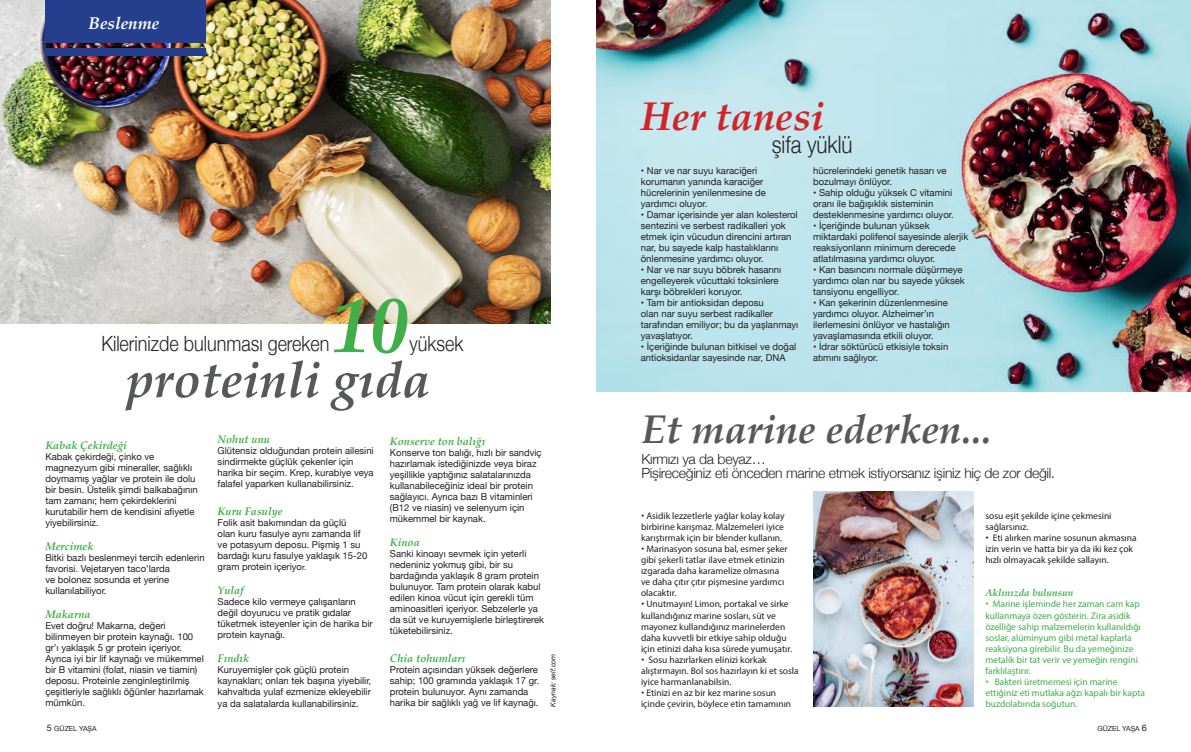
<style>
.page{position:relative;width:1191px;height:752px;background:#fff}
.page>*{position:absolute;margin:0;border:0;box-sizing:border-box;transform-origin:0 0}
.t1{font:italic 700 77.5px "Palatino Linotype";color:#40ae49}
.t2{font:italic 700 50px "Palatino Linotype";color:#57585a}
.t3{font:italic 700 40px "Palatino Linotype";color:#57585a}
.t4{font:italic 700 40px "Palatino Linotype";color:#d1232a}
.spot{font:300 24px "Helvetica Neue";color:#231f20;scale:.86 1}
.spot-2{font:300 21px "Helvetica Neue";color:#231f20;scale:.85 1}
.t5{font:italic 700 17px "Palatino Linotype";color:#fff}
.metin_ayhan{font:300 14px/14px "Helvetica Neue";letter-spacing:-.02em;color:#231f20}
.KUTUBASLIK{font:italic 700 11px "Palatino Linotype";color:#40ae49}
.KUTUBASLIK-2{font:italic 700 10px "Palatino Linotype";color:#40ae49}
.KUTU{font:9.5px/11px "Helvetica Neue";color:#231f20}
.KUTU-2{font:9.5px/11px "Myriad Pro";color:#231f20}
.KUTUBASLIK-3{font:9.5px/11px "Myriad Pro";color:#40ae49}
.KUTU-3{font:9.5px/11px "Myriad Pro";color:#40ae49}
.t6{font:7px "Helvetica Neue";color:#231f20}
.KUTU-4{font:italic 7px "Helvetica Neue";letter-spacing:-.005em;color:#231f20}
.s1{font-size:8px}
.s2{font-family:"Helvetica Neue"}
.s3{font-size:9px}
</style>
<div class="page">
<img style="left:596px;top:0;width:595px;height:391px">
<img style="left:0;top:0;width:550px;height:323px">
<div style="left:45px;top:0;width:161px;height:43px;background:#253f8e"></div>
<div style="left:45px;top:48px;width:161px;height:8px;background:#253f8e"></div>
<img style="left:813px;top:491px;width:160px;height:215px">
<p class="t5" style="left:89px;top:11px;width:72px">Beslenme</p>
<p class="t1" style="left:331px;top:270px;width:79px">10</p>
<p class="spot-2" style="left:101px;top:327px;width:270px">Kilerinizde bulunması gereken</p>
<p class="spot-2" style="left:409px;top:327px;width:65px">yüksek</p>
<p class="t2" style="left:126px;top:344px;width:306px">proteinli gıda</p>
<p class="KUTUBASLIK" style="left:45px;top:437px;width:83px">Kabak Çekirdeği</p>
<p class="KUTU" style="left:45px;top:451px;width:154px">Kabak çekirdeği, çinko ve magnezyum gibi mineraller, sağlıklı doymamış yağlar ve protein ile dolu bir besin. Üstelik şimdi balkabağının tam zamanı; hem çekirdeklerini kurutabilir hem de kendisini afiyetle yiyebilirsiniz.</p>
<p class="KUTUBASLIK" style="left:45px;top:538px;width:50px">Mercimek</p>
<p class="KUTU" style="left:45px;top:552px;width:161px">Bitki bazlı beslenmeyi tercih edenlerin favorisi. Vejetaryen taco’larda<br>ve bolonez sosunda et yerine kullanılabiliyor.</p>
<p class="KUTUBASLIK" style="left:45px;top:606px;width:47px">Makarna</p>
<p class="KUTU" style="left:45px;top:620px;width:160px">Evet doğru! Makarna, değeri bilinmeyen bir protein kaynağı. 100 gr’ı yaklaşık 5 gr protein içeriyor.<br>Ayrıca iyi bir lif kaynağı ve mükemmel bir B vitamini (folat, niasin ve tiamin) deposu. Proteinle zenginleştirilmiş çeşitleriyle sağlıklı öğünler hazırlamak mümkün.</p>
<p class="KUTUBASLIK" style="left:218px;top:431px;width:54px">Nohut unu</p>
<p class="KUTU" style="left:218px;top:445px;width:158px">Glütensiz olduğundan protein ailesini sindirmekte güçlük çekenler için harika bir seçim. Krep, kurabiye veya falafel yaparken kullanabilirsiniz.</p>
<p class="KUTUBASLIK" style="left:218px;top:503px;width:66px">Kuru Fasulye</p>
<p class="KUTU" style="left:218px;top:517px;width:151px">Folik asit bakımından da güçlü<br>olan kuru fasulye aynı zamanda lif ve potasyum deposu. Pişmiş 1 su bardağı kuru fasulye yaklaşık 15-20 gram protein içeriyo<span class="s1">r.</span></p>
<p class="KUTUBASLIK" style="left:218px;top:582px;width:28px">Yulaf</p>
<p class="KUTU" style="left:218px;top:596px;width:157px">Sadece kilo vermeye çalışanların değil doyurucu ve pratik gıdalar tüketmek isteyenler için de harika bir protein kaynağı.</p>
<p class="KUTUBASLIK" style="left:218px;top:650px;width:33px">Fındık</p>
<p class="KUTU" style="left:218px;top:664px;width:155px">Kuruyemişler çok güçlü protein kaynakları; onları tek başına yiyebilir, kahvaltıda yulaf ezmenize ekleyebilir ya da salatalarda kullanabilirsiniz.</p>
<p class="KUTUBASLIK" style="left:390px;top:433px;width:97px">Konserve ton balığı</p>
<p class="KUTU" style="left:390px;top:447px;width:153px">Konserve ton balığı, hızlı bir sandviç hazırlamak istediğinizde veya biraz yeşillikle yaptığınız salatalarınızda kullanabileceğiniz ideal bir protein sağlayıcı. Ayrıca bazı B vitaminleri (B12 ve niasin) ve selenyum için mükemmel bir kaynak.</p>
<p class="KUTUBASLIK" style="left:390px;top:534px;width:31px">Kinoa</p>
<p class="KUTU" style="left:390px;top:548px;width:156px">Sanki kinoayı sevmek için yeterli nedeniniz yokmuş gibi, bir su bardağında yaklaşık 8 gram protein bulunuyor. Tam protein olarak kabul edilen kinoa vücut için gerekli tüm aminoasitleri içeriyor. Sebzelerle ya da süt ve kuruyemişlerle birleştirerek tüketebilirsiniz.</p>
<p class="KUTUBASLIK" style="left:390px;top:650px;width:77px">Chia tohumları</p>
<p class="KUTU" style="left:390px;top:664px;width:151px">Protein açısından yüksek değerlere sahip; 100 gramında yaklaşık 17 gr. protein bulunuyor. Aynı zamanda harika bir sağlıklı yağ ve lif kaynağı.</p>
<p class="KUTU-4" style="left:548px;top:706px;width:54px;rotate:-90deg">Kaynak: self.com</p>
<p class="t4" style="left:641px;top:88px;width:185px">Her tanesi</p>
<p class="spot" style="left:771px;top:125px;width:96px">şifa yüklü</p>
<p class="KUTU" style="left:641px;top:166px;width:127px">• Nar ve nar suyu karaciğeri korumanın yanında karaciğer hücrelerinin yenilenmesine de yardımcı oluyor.</p>
<p class="KUTU" style="left:641px;top:210px;width:158px">• Damar içerisinde yer alan kolesterol sentezini ve serbest radikalleri yok etmek için vücudun direncini artıran nar, bu sayede kalp hastalıklarını önlenmesine yardımcı oluyor.</p>
<p class="KUTU" style="left:641px;top:265px;width:142px">• Nar ve nar suyu böbrek hasarını engelleyerek vücuttaki toksinlere karşı böbrekleri koruyor.</p>
<p class="KUTU" style="left:641px;top:298px;width:159px">• Tam bir antioksidan deposu<br>olan nar suyu serbest radikaller tarafından emiliyor; bu da yaşlanmayı yavaşlatıyor.</p>
<p class="KUTU" style="left:641px;top:342px;width:157px">• İçeriğinde bulunan bitkisel ve doğal antioksidanlar sayesinde nar, DNA</p>
<p class="KUTU" style="left:813px;top:166px;width:135px">hücrelerindeki genetik hasarı ve bozulmayı önlüyor.</p>
<p class="KUTU" style="left:813px;top:188px;width:142px">• Sahip olduğu yüksek C vitamini oranı ile bağışıklık sisteminin desteklenmesine yardımcı oluyor.</p>
<p class="KUTU" style="left:813px;top:221px;width:157px">• İçeriğinde bulunan yüksek miktardaki polifenol sayesinde alerjik reaksiyonların minimum derecede atlatılmasına yardımcı oluyor.</p>
<p class="KUTU" style="left:813px;top:265px;width:153px">• Kan basıncını normale düşürmeye yardımcı olan nar bu sayede yüksek tansiyonu engelliyor.</p>
<p class="KUTU" style="left:813px;top:298px;width:138px">• Kan şekerinin düzenlenmesine yardımcı oluyor. Alzheimer’ın ilerlemesini önlüyor ve hastalığın yavaşlamasında etkili oluyor.</p>
<p class="KUTU" style="left:813px;top:342px;width:137px">• İdrar söktürücü etkisiyle toksin atımını sağlıyor.</p>
<p class="t3" style="left:641px;top:401px;width:351px">Et marine ederken...</p>
<p class="metin_ayhan" style="left:641px;top:451px;width:415px">Kırmızı ya da beyaz…<br>Pişireceğiniz eti önceden marine etmek istiyorsanız işiniz hiç de zor değil.</p>
<p class="KUTU-2" style="left:641px;top:510px;width:145px;text-align:justify"><span class="s2">•</span> Asidik lezzetlerle yağlar kolay kolay birbirine karışmaz. Malzemeleri iyice karıştırmak için bir blender kullanın.</p>
<p class="KUTU-2" style="left:641px;top:543px;width:148px"><span class="s2">•</span> Marinasyon sosuna bal, esmer şeker gibi şekerli tatlar ilave etmek etinizin ızgarada daha karamelize olmasına ve daha çıtır çıtır pişmesine yardımcı olacaktır.</p>
<p class="KUTU-2" style="left:641px;top:598px;width:152px"><span class="s2">•</span> Unutmayın! Limon, portakal ve sirke kullandığınız marine sosları, süt ve mayonez kullandığınız marinelerden daha kuvvetli bir etkiye sahip olduğu için etinizi daha kısa sürede yumuşatır.</p>
<p class="KUTU-2" style="left:641px;top:653px;width:159px"><span class="s2">•</span> Sosu hazırlarken elinizi korkak alıştırmayın. Bol sos hazırlayın ki et sosla iyice harmanlanabilsin.</p>
<p class="KUTU-2" style="left:641px;top:686px;width:152px"><span class="s2">•</span> Etinizi en az bir kez marine sosun içinde çevirin, böylece etin tamamının</p>
<p class="KUTU-2" style="left:985px;top:510px;width:128px">sosu eşit şekilde içine çekmesini sağlarsınız.</p>
<p class="KUTU-2" style="left:985px;top:532px;width:153px"><span class="s2">•</span> Eti alırken marine sosunun akmasına izin verin ve hatta bir ya da iki kez çok hızlı olmayacak şekilde sallayın.</p>
<p class="KUTUBASLIK-2" style="left:985px;top:585px;width:89px">Aklınızda bulunsun</p>
<p class="KUTUBASLIK-3" style="left:985px;top:598px;width:157px"><span class="s2">•</span> Marine işleminde her zaman cam kap kullanmaya özen gösterin. Zira asidik özelliğe sahip malzemelerin kullanıldığı soslar, alüminyum gibi metal kaplarla reaksiyona girebilir. Bu da yemeğinize metalik bir tat verir ve yemeğin rengini farklılaştırır.</p>
<p class="KUTU-3" style="left:985px;top:675px;width:161px"><span class="s2">•</span> Bakteri üretmemesi için marine ettiğiniz eti mutlaka ağzı kapalı bir kapta buzdolabında soğutun.</p>
<p class="t6" style="left:47px;top:723px;width:51px"><span class="s3">5</span> GÜZEL YAŞA</p>
<p class="t6" style="left:1097px;top:723px;width:51px">GÜZEL YAŞA <span class="s3">6</span></p>
</div>
